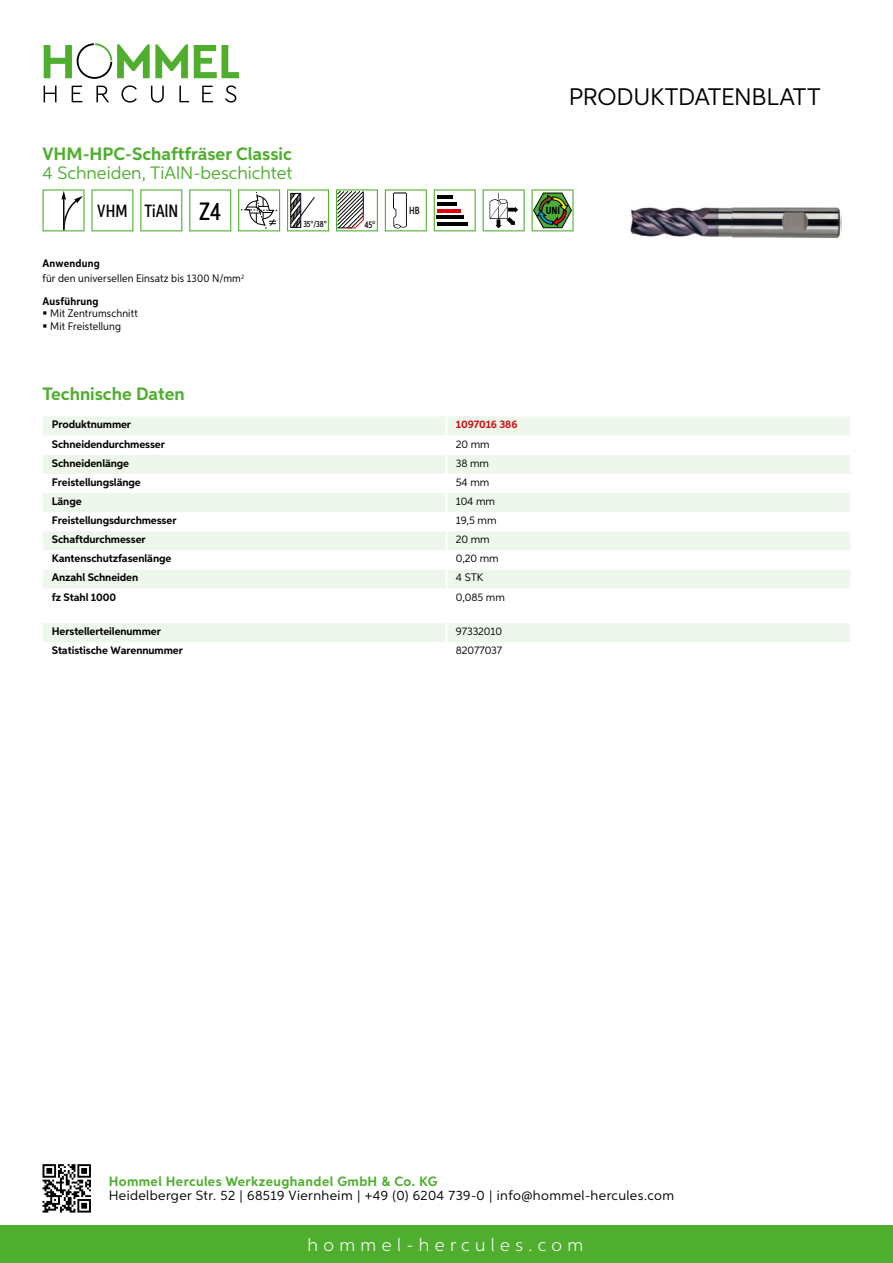
<style>
.page{position:relative;width:893px;height:1263px;background:#fff}
.page>*{position:absolute;margin:0;border:0;box-sizing:border-box;transform-origin:0 0}
.t1{font:24px "Aspira";letter-spacing:-.01em;color:#000}
.t2{font:700 18px "Aspira";color:#50ae2f}
.t3{font:18px "Aspira";color:#50ae2f}
.t4{font:300 18px "Aspira";letter-spacing:.3em;color:#fff}
.t5{font:500 17.85px "Aspira XX Nar";color:#000}
.t6{font:13.5px "Aspira";letter-spacing:.03em;color:#000}
.t7{font:700 13.5px "Aspira";letter-spacing:.03em;color:#50ae2f}
.t8{font:700 10.95px "Aspira";letter-spacing:-.01em;color:#000}
.t9{font:10.95px/15.1px "Aspira Nar";letter-spacing:.015em;color:#000}
.t10{font:10.95px "Aspira";letter-spacing:-.01em;color:#000}
.t11{font:700 10.95px "Aspira";letter-spacing:-.01em;color:#cd1013}
.t12{font:700 10.95px "Aspira Nar";letter-spacing:.02em;color:#000}
.t13{font:700 10.35px "Aspira XX Nar";color:#000}
.t14{font:500 10.35px "Aspira XX Nar";color:#000}
.t15{font:500 9.6px "Aspira XX Nar";color:#000}
.t16{font:500 8.85px "Aspira XX Nar";color:#000}
.s1{font-size:25.2px}
.s2{font-weight:700}
</style>
<div class="page">
<div style="left:0;top:1226px;width:893px;height:37px;background:#50ae2f"></div>
<svg style="left:43px;top:1164px;width:48px;height:48px"></svg>
<svg style="left:194px;top:45px;width:45px;height:33px"></svg>
<svg style="left:44px;top:43px;width:144px;height:36px"></svg>
<svg style="left:44px;top:86px;width:13px;height:16px"></svg>
<svg style="left:72px;top:86px;width:10px;height:16px"></svg>
<svg style="left:96px;top:86px;width:13px;height:16px"></svg>
<svg style="left:121px;top:85px;width:16px;height:18px"></svg>
<svg style="left:151px;top:86px;width:13px;height:17px"></svg>
<svg style="left:179px;top:86px;width:10px;height:16px"></svg>
<svg style="left:202px;top:86px;width:11px;height:16px"></svg>
<svg style="left:225px;top:85px;width:11px;height:18px"></svg>
<div style="left:43px;top:416px;width:807px;height:19px;background:#eef7eb"></div>
<svg style="left:43px;top:455px;width:807px;height:134px;fill:#eef7eb"></svg>
<hr style="left:445px;top:416px;width:3px;height:20px;background:#fff">
<hr style="left:445px;top:455px;width:3px;height:19px;background:#fff">
<hr style="left:445px;top:474px;width:3px;height:19px;background:#fff">
<hr style="left:445px;top:493px;width:3px;height:19px;background:#fff">
<hr style="left:445px;top:512px;width:3px;height:19px;background:#fff">
<hr style="left:445px;top:531px;width:3px;height:19px;background:#fff">
<hr style="left:445px;top:550px;width:3px;height:19px;background:#fff">
<hr style="left:445px;top:569px;width:3px;height:20px;background:#fff">
<div style="left:43px;top:623px;width:807px;height:19px;background:#eef7eb"></div>
<svg style="left:43px;top:189px;width:42px;height:42px"></svg>
<svg style="left:91px;top:189px;width:42px;height:42px"></svg>
<svg style="left:140px;top:189px;width:42px;height:42px"></svg>
<svg style="left:189px;top:189px;width:42px;height:42px"></svg>
<svg style="left:238px;top:189px;width:42px;height:42px"></svg>
<svg style="left:287px;top:189px;width:42px;height:42px"></svg>
<svg style="left:336px;top:189px;width:42px;height:42px"></svg>
<svg style="left:385px;top:189px;width:42px;height:42px"></svg>
<svg style="left:434px;top:189px;width:42px;height:42px"></svg>
<hr style="left:437px;top:196px;width:16px;height:3px;background:#000">
<hr style="left:437px;top:202px;width:20px;height:4px;background:#000">
<hr style="left:437px;top:209px;width:23px;height:3px;background:#e3000b">
<hr style="left:437px;top:216px;width:27px;height:3px;background:#000">
<hr style="left:437px;top:222px;width:31px;height:4px;background:#000">
<svg style="left:483px;top:189px;width:42px;height:42px"></svg>
<svg style="left:532px;top:189px;width:42px;height:42px"></svg>
<img style="left:630px;top:207px;width:212px;height:31px">
<h2 class="t2" style="left:43px;top:142px;width:251px">VHM-HPC-Schaftfräser Classic</h2>
<h2 class="t3" style="left:43px;top:162px;width:251px">4 Schneiden, TiAlN -beschichtet</h2>
<h3 class="t5" style="left:97px;top:200px;width:125px">VHM TiAlN <span class="s1">Z4</span></h3>
<p class="t16" style="left:303px;top:219px;width:25px">35°/38°</p>
<p class="t15" style="left:364px;top:219px;width:13px">45°</p>
<p class="t9" style="left:43px;top:256px;width:203px"><span class="s2">Anwendung<br></span>für den universellen Einsatz bis 1300 N/mm<sup>2</sup></p>
<p class="t12" style="left:43px;top:294px;width:58px">Ausführung</p>
<p class="t9" style="left:50px;top:307px;width:89px;line-height:12.8px">Mit Zentrumschnitt<br>Mit Freistellung</p>
<h1 class="t1" style="left:569px;top:82px;width:253px">Produktdatenblatt</h1>
<p class="t14" style="left:409px;top:204px;width:12px">HB</p>
<p class="t13" style="left:546px;top:205px;width:16px">UNI</p>
<h2 class="t2" style="left:43px;top:382px;width:144px">Technische Daten</h2>
<p class="t8" style="left:52px;top:418px;width:81px">Produktnummer</p>
<p class="t11" style="left:456px;top:418px;width:63px">1097016 386</p>
<p class="t8" style="left:52px;top:437px;width:115px">Schneidendurchmesser</p>
<p class="t10" style="left:456px;top:437px;width:35px">20 mm</p>
<p class="t8" style="left:52px;top:456px;width:79px">Schneidenlänge</p>
<p class="t10" style="left:456px;top:456px;width:35px">38 mm</p>
<p class="t8" style="left:52px;top:475px;width:90px">Freistellungslänge</p>
<p class="t10" style="left:456px;top:475px;width:35px">54 mm</p>
<p class="t8" style="left:52px;top:494px;width:31px">Länge</p>
<p class="t10" style="left:456px;top:494px;width:41px">104 mm</p>
<p class="t8" style="left:52px;top:514px;width:126px">Freistellungsdurchmesser</p>
<p class="t10" style="left:456px;top:514px;width:42px">19,5 mm</p>
<p class="t8" style="left:52px;top:533px;width:95px">Schaftdurchmesser</p>
<p class="t10" style="left:456px;top:533px;width:35px">20 mm</p>
<p class="t8" style="left:52px;top:552px;width:121px">Kantenschutzfasenlänge</p>
<p class="t10" style="left:456px;top:552px;width:44px">0,20 mm</p>
<p class="t8" style="left:52px;top:571px;width:88px">Anzahl Schneiden</p>
<p class="t10" style="left:456px;top:571px;width:23px">4 STK</p>
<p class="t8" style="left:52px;top:590px;width:66px">fz Stahl 1000</p>
<p class="t10" style="left:456px;top:590px;width:51px">0,085 mm</p>
<p class="t8" style="left:52px;top:625px;width:111px">Herstellerteilenummer</p>
<p class="t10" style="left:456px;top:625px;width:48px">97332010</p>
<p class="t8" style="left:52px;top:644px;width:132px">Statistische Warennummer</p>
<p class="t10" style="left:456px;top:644px;width:48px">82077037</p>
<p class="t7" style="left:109px;top:1172px;width:330px">Hommel Hercules Werkzeughandel GmbH &amp; Co. KG</p>
<p class="t6" style="left:109px;top:1187px;width:567px">Heidelberger Str. 52 | 68519 Viernheim | +49 (0) 6204 739-0 | info@hommel-hercules.com</p>
<h2 class="t4" style="left:307px;top:1234px;width:277px">hommel-hercules.com</h2>
</div>
